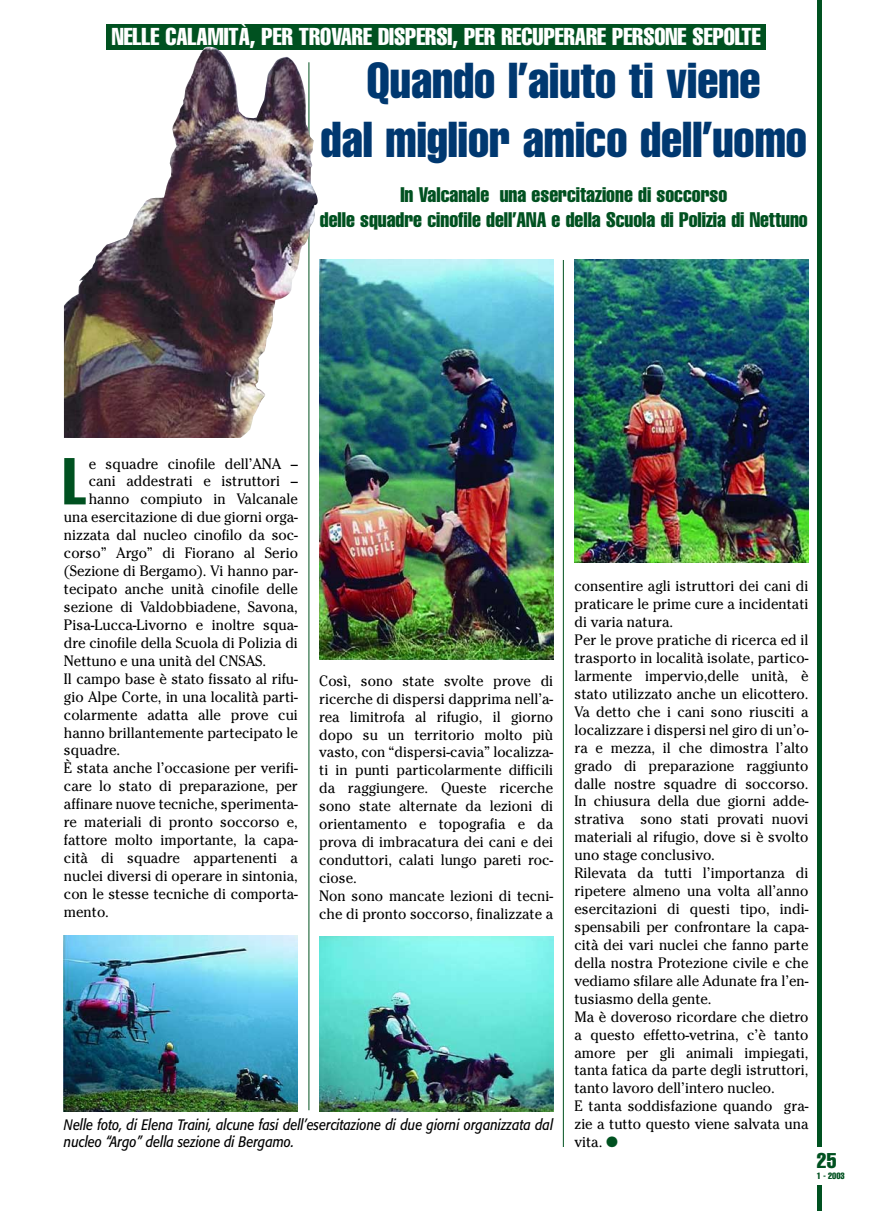
<style>
.page{position:relative;width:872px;height:1211px;background:#fff}
.page>*{position:absolute;margin:0;border:0;box-sizing:border-box;transform-origin:0 0}
.t1{font:extra-condensed 65.1px "Helvetica";color:#005120;scale:.95 1}
.t2{font:extra-condensed 49.5px/59.4px "Helvetica";color:#003870;text-align:center}
.t3{font:extra-condensed 24px "Helvetica";color:#fff}
.t4{font:extra-condensed 21px "Helvetica";color:#005120}
.t5{font:extra-condensed 20.85px/24.9px "Helvetica";color:#005120;text-align:center}
.t6{font:15px/17.9px "Cheltenham";color:#000;scale:.95 1}
.t7{font:italic 15px/17.2px "Formata";color:#000;scale:.85 1}
.t8{font:extra-condensed 9px "Helvetica";color:#005120}
.s1{color:#005120}
</style>
<div class="page">
<hr style="left:817px;top:1185px;width:4px;height:25px;background:#005120">
<hr style="left:817px;top:0;width:4px;height:1147px;background:#005120">
<div style="left:106px;top:24px;width:660px;height:26px;background:#005120"></div>
<hr style="left:308px;top:62px;width:1px;height:1048px;background:#005120">
<hr style="left:563px;top:260px;width:1px;height:887px;background:#005120">
<img style="left:319px;top:260px;width:234px;height:399px">
<img style="left:574px;top:259px;width:234px;height:304px">
<img style="left:64px;top:935px;width:234px;height:176px">
<img style="left:319px;top:936px;width:234px;height:175px">
<img style="left:64px;top:47px;width:254px;height:390px">
<h3 class="t3" style="left:112px;top:28px;width:650px">NELLE CALAMITÀ, PER TROVARE DISPERSI, PER RECUPERARE PERSONE SEPOLTE</h3>
<h2 class="t2" style="left:320px;top:53px;width:488px">Quando l’aiuto ti viene<br>dal miglior amico dell’uomo</h2>
<h3 class="t5" style="left:320px;top:183px;width:489px">In Valcanale una esercitazione di soccorso<br>delle squadre cinofile dell’ANA e della Scuola di Polizia di Nettuno</h3>
<h1 class="t1" style="left:63px;top:458px;width:26px">L</h1>
<p class="t6" style="left:89px;top:456px;width:222px">e squadre cinofile dell’ANA –</p>
<p class="t6" style="left:89px;top:474px;width:222px">cani addestrati e istruttori –</p>
<p class="t6" style="left:89px;top:492px;width:222px">hanno compiuto in Valcanale</p>
<p class="t6" style="left:64px;top:510px;width:248px">una esercitazione di due giorni orga-</p>
<p class="t6" style="left:64px;top:527px;width:248px">nizzata dal nucleo cinofilo da soc-</p>
<p class="t6" style="left:64px;top:545px;width:248px">corso” Argo” di Fiorano al Serio</p>
<p class="t6" style="left:64px;top:563px;width:248px">(Sezione di Bergamo). Vi hanno par-</p>
<p class="t6" style="left:64px;top:581px;width:248px">tecipato anche unità cinofile delle</p>
<p class="t6" style="left:64px;top:599px;width:248px">sezione di Valdobbiadene, Savona,</p>
<p class="t6" style="left:64px;top:617px;width:248px">Pisa-Lucca-Livorno e inoltre squa-</p>
<p class="t6" style="left:64px;top:635px;width:248px">dre cinofile della Scuola di Polizia di</p>
<p class="t6" style="left:64px;top:653px;width:214px">Nettuno e una unità del CNSAS.</p>
<p class="t6" style="left:64px;top:671px;width:248px">Il campo base è stato fissato al rifu-</p>
<p class="t6" style="left:64px;top:689px;width:248px">gio Alpe Corte, in una località parti-</p>
<p class="t6" style="left:64px;top:707px;width:248px">colarmente adatta alle prove cui</p>
<p class="t6" style="left:64px;top:725px;width:248px">hanno brillantemente partecipato le</p>
<p class="t6" style="left:64px;top:743px;width:61px">squadre.</p>
<p class="t6" style="left:64px;top:760px;width:248px">È stata anche l’occasione per verifi-</p>
<p class="t6" style="left:64px;top:778px;width:248px">care lo stato di preparazione, per</p>
<p class="t6" style="left:64px;top:796px;width:248px">affinare nuove tecniche, sperimenta-</p>
<p class="t6" style="left:64px;top:814px;width:248px">re materiali di pronto soccorso e,</p>
<p class="t6" style="left:64px;top:832px;width:248px">fattore molto importante, la capa-</p>
<p class="t6" style="left:64px;top:850px;width:248px">cità di squadre appartenenti a</p>
<p class="t6" style="left:64px;top:868px;width:248px">nuclei diversi di operare in sintonia,</p>
<p class="t6" style="left:64px;top:886px;width:248px">con le stesse tecniche di comporta-</p>
<p class="t6" style="left:64px;top:904px;width:49px">mento.</p>
<p class="t6" style="left:319px;top:673px;width:248px">Così, sono state svolte prove di ricerche di dispersi dapprima nell’a&shy;rea limitrofa al rifugio, il giorno dopo su un territorio molto più vasto, con “dispersi-cavia” localizza&shy;ti in punti particolarmente difficili da raggiungere. Queste ricerche sono state alternate da lezioni di orientamento e topografia e da prova di imbracatura dei cani e dei conduttori, calati lungo pareti roc&shy;ciose.<br>Non sono mancate lezioni di tecni&shy;che di pronto soccorso, finalizzate a</p>
<p class="t7" style="left:64px;top:1117px;width:577px">Nelle foto, di Elena Traini, alcune fasi dell’esercitazione di due giorni organizzata dal nucleo “Argo” della sezione di Bergamo.</p>
<p class="t6" style="left:574px;top:578px;width:248px">consentire agli istruttori dei cani di praticare le prime cure a incidentati di varia natura.<br>Per le prove pratiche di ricerca ed il trasporto in località isolate, partico&shy;larmente impervio,delle unità, è stato utilizzato anche un elicottero.<br>Va detto che i cani sono riusciti a localizzare i dispersi nel giro di un’o&shy;ra e mezza, il che dimostra l’alto grado di preparazione raggiunto dalle nostre squadre di soccorso.<br>In chiusura della due giorni adde&shy;strativa sono stati provati nuovi materiali al rifugio, dove si è svolto uno stage conclusivo.<br>Rilevata da tutti l’importanza di ripetere almeno una volta all’anno esercitazioni di questi tipo, indi&shy;spensabili per confrontare la capa&shy;cità dei vari nuclei che fanno parte della nostra Protezione civile e che vediamo sfilare alle Adunate fra l’en&shy;tusiasmo della gente.<br>Ma è doveroso ricordare che dietro a questo effetto-vetrina, c’è tanto amore per gli animali impiegati, tanta fatica da parte degli istruttori, tanto lavoro dell’intero nucleo.<br>E tanta soddisfazione quando gra&shy;zie a tutto questo viene salvata una vita. <span class="s1">●</span></p>
<h3 class="t4" style="left:817px;top:1153px;width:21px">25</h3>
<p class="t8" style="left:817px;top:1173px;width:29px">1 - 2003</p>
</div>
